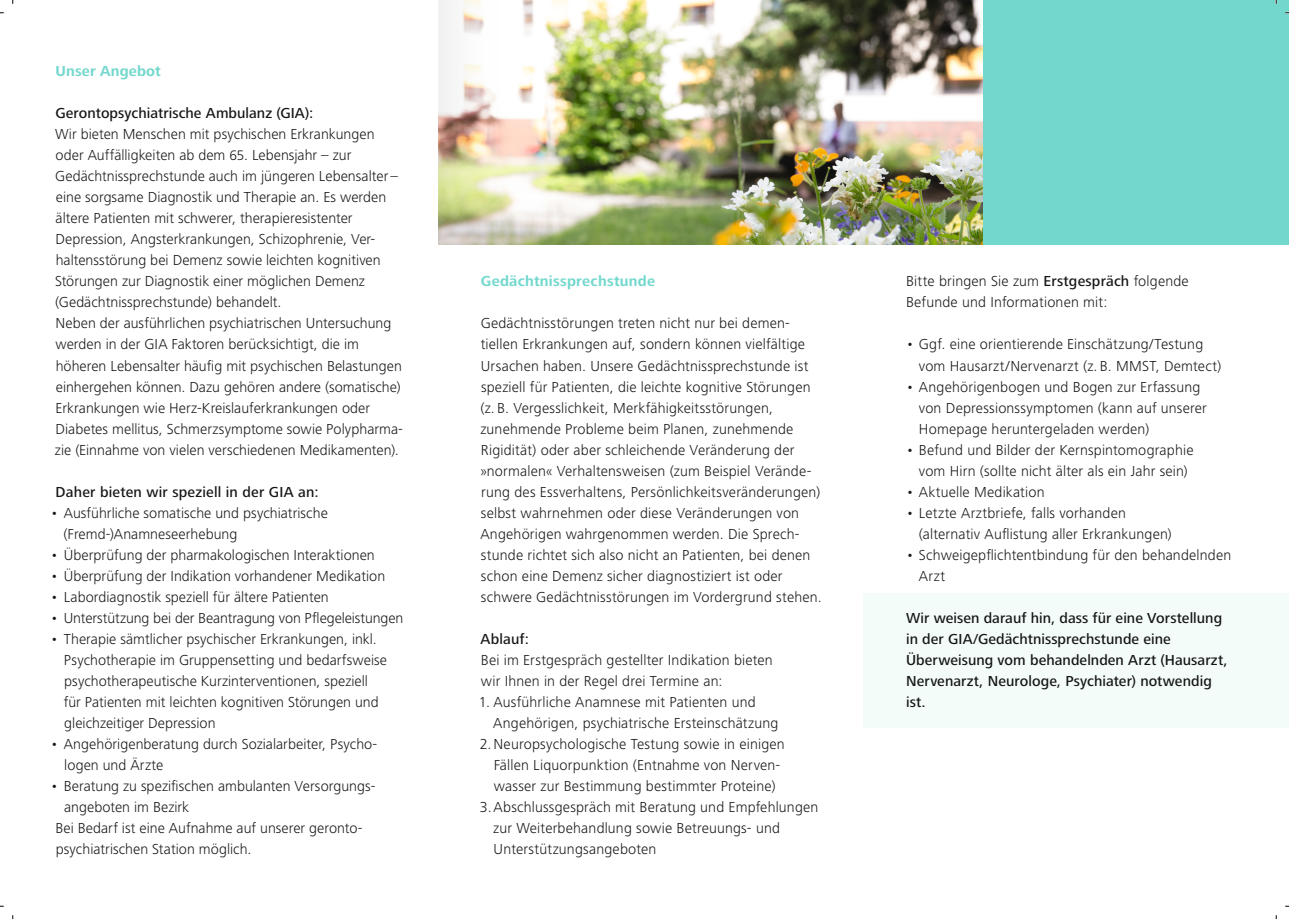
<style>
.page{position:relative;width:1289px;height:919px;background:#fff}
.page>*{position:absolute;margin:0;border:0;box-sizing:border-box;transform-origin:0 0}
.t1{font:300 15px/21px "Frutiger Next LT";letter-spacing:.005em;color:#151616}
.t2{font:500 15px/21px "Frutiger Next LT";letter-spacing:.005em;color:#151616}
.t3{font:700 15px "Frutiger Next LT";letter-spacing:.015em;color:#72d8cd}
.s1{font-size:14.25px}
.s2{font-weight:500}
</style>
<div class="page">
<div style="left:863px;top:593px;width:425px;height:134px;background:#f4fcfa"></div>
<div style="left:982px;top:0;width:306px;height:244px;background:#72d8cd"></div>
<img style="left:438px;top:0;width:544px;height:244px">
<p class="t3" style="left:56px;top:63px;width:107px">Unser Angebot</p>
<p class="t2" style="left:55px;top:103px;width:259px">Gerontopsychiatrische Ambulanz (GIA):</p>
<p class="t1" style="left:55px;top:124px;width:349px">Wir bieten Menschen mit psychischen Erkrankungen oder Auffälligkeiten ab dem <span class="s1">65</span>. Lebensjahr – zur Gedächtnissprechstunde auch im jüngeren Lebensalter– eine sorgsame Diagnostik und Therapie an. Es werden ältere Patienten mit schwerer, therapieresistenter Depression, Angsterkrankungen, Schizophrenie, Ver&shy;haltensstörung bei Demenz sowie leichten kognitiven Störungen zur Diagnostik einer möglichen Demenz (Gedächtnissprechstunde) behandelt.<br>Neben der ausführlichen psychiatrischen Untersuchung werden in der GIA Faktoren berücksichtigt, die im höheren Lebensalter häufig mit psychischen Belastungen einhergehen können. Dazu gehören andere (somatische)<br>Erkrankungen wie Herz-Kreislauferkrankungen oder Diabetes mellitus, Schmerzsymptome sowie Polypharma&shy;zie (Einnahme von vielen verschiedenen Medikamenten).</p>
<p class="t2" style="left:56px;top:481px;width:264px">Daher bieten wir speziell in der GIA an:</p>
<p class="t1" style="left:64px;top:502px;width:266px;text-indent:-13px">• Ausführliche somatische und psychiatrische (Fremd-)Anamneseerhebung</p>
<p class="t1" style="left:50px;top:544px;width:326px">• Überprüfung der pharmakologischen Interaktionen</p>
<p class="t1" style="left:50px;top:565px;width:336px">• Überprüfung der Indikation vorhandener Medikation</p>
<p class="t1" style="left:50px;top:586px;width:280px">• Labordiagnostik speziell für ältere Patienten</p>
<p class="t1" style="left:50px;top:607px;width:354px">• Unterstützung bei der Beantragung von Pflegeleistungen</p>
<p class="t1" style="left:64px;top:628px;width:325px;text-indent:-13px">• Therapie sämtlicher psychischer Erkrankungen, inkl.<br>Psychotherapie im Gruppensetting und bedarfsweise psychotherapeutische Kurzinterventionen, speziell für Patienten mit leichten kognitiven Störungen und gleichzeitiger Depression</p>
<p class="t1" style="left:64px;top:733px;width:314px;text-indent:-14px">• Angehörigenberatung durch Sozialarbeiter, Psycho&shy;logen und Ärzte</p>
<p class="t1" style="left:50px;top:775px;width:326px">• Beratung zu spezifischen ambulanten Versorgungs-</p>
<p class="t1" style="left:64px;top:796px;width:126px">angeboten im Bezirk</p>
<p class="t1" style="left:55px;top:817px;width:308px">Bei Bedarf ist eine Aufnahme auf unserer geronto-</p>
<p class="t1" style="left:56px;top:838px;width:197px">psychiatrischen Station möglich.</p>
<p class="t3" style="left:481px;top:273px;width:176px">Gedächtnissprechstunde</p>
<p class="t1" style="left:480px;top:313px;width:343px">Gedächtnisstörungen treten nicht nur bei demen&shy;tiellen Erkrankungen auf, sondern können vielfältige Ursachen haben. Unsere Gedächtnissprechstunde ist speziell für Patienten, die leichte kognitive Störungen (z. B. Vergesslichkeit, Merkfähigkeitsstörungen, zunehmende Probleme beim Planen, zunehmende Rigidität) oder aber schleichende Veränderung der »normalen« Verhaltensweisen (zum Beispiel Verände&shy;rung des Essverhaltens, Persönlichkeitsveränderungen) selbst wahrnehmen oder diese Veränderungen von Angehörigen wahrgenommen werden. Die Sprech&shy;stunde richtet sich also nicht an Patienten, bei denen schon eine Demenz sicher diagnostiziert ist oder schwere Gedächtnisstörungen im Vordergrund stehen.</p>
<p class="t2" style="left:480px;top:628px;width:50px">Ablauf:</p>
<p class="t1" style="left:481px;top:649px;width:293px">Bei im Erstgespräch gestellter Indikation bieten wir Ihnen in der Regel drei Termine an:</p>
<p class="t1" style="left:493px;top:691px;width:287px;text-indent:-14px">1. Ausführliche Anamnese mit Patienten und<br>Angehörigen, psychiatrische Ersteinschätzung</p>
<p class="t1" style="left:493px;top:733px;width:292px;text-indent:-14px">2. Neuropsychologische Testung sowie in einigen<br>Fällen Liquorpunktion (Entnahme von Nerven&shy;wasser zur Bestimmung bestimmter Proteine)</p>
<p class="t1" style="left:493px;top:796px;width:327px;text-indent:-13px">3. Abschlussgespräch mit Beratung und Empfehlungen zur Weiterbehandlung sowie Betreuungs- und<br>Unterstützungsangeboten</p>
<p class="t1" style="left:906px;top:271px;width:284px">Bitte bringen Sie zum <span class="s2">Erstgespräch</span> folgende<br>Befunde und Informationen mit:</p>
<p class="t1" style="left:918px;top:334px;width:304px;text-indent:-13px">• Ggf. eine orientierende Einschätzung/Testung vom Hausarzt/Nervenarzt (z. B. MMST, Demtect)</p>
<p class="t1" style="left:918px;top:376px;width:289px;text-indent:-13px">• Angehörigenbogen und Bogen zur Erfassung von Depressionssymptomen (kann auf unserer<br>Homepage heruntergeladen werden)</p>
<p class="t1" style="left:906px;top:439px;width:289px;text-align:center">• Befund und Bilder der Kernspintomographie vom Hirn (sollte nicht älter als ein Jahr sein)</p>
<p class="t1" style="left:906px;top:481px;width:140px">• Aktuelle Medikation</p>
<p class="t1" style="left:918px;top:502px;width:254px;text-indent:-13px">• Letzte Arztbriefe, falls vorhanden (alternativ Auflistung aller Erkrankungen)</p>
<p class="t1" style="left:918px;top:544px;width:314px;text-indent:-13px">• Schweigepflichtentbindung für den behandelnden<br>Arzt</p>
<p class="t2" style="left:906px;top:607px;width:323px">Wir weisen darauf hin, dass für eine Vorstellung in der GIA/Gedächtnissprechstunde eine Überweisung vom behandelnden Arzt (Hausarzt, Nervenarzt, Neurologe, Psychiater) notwendig ist.</p>
</div>
